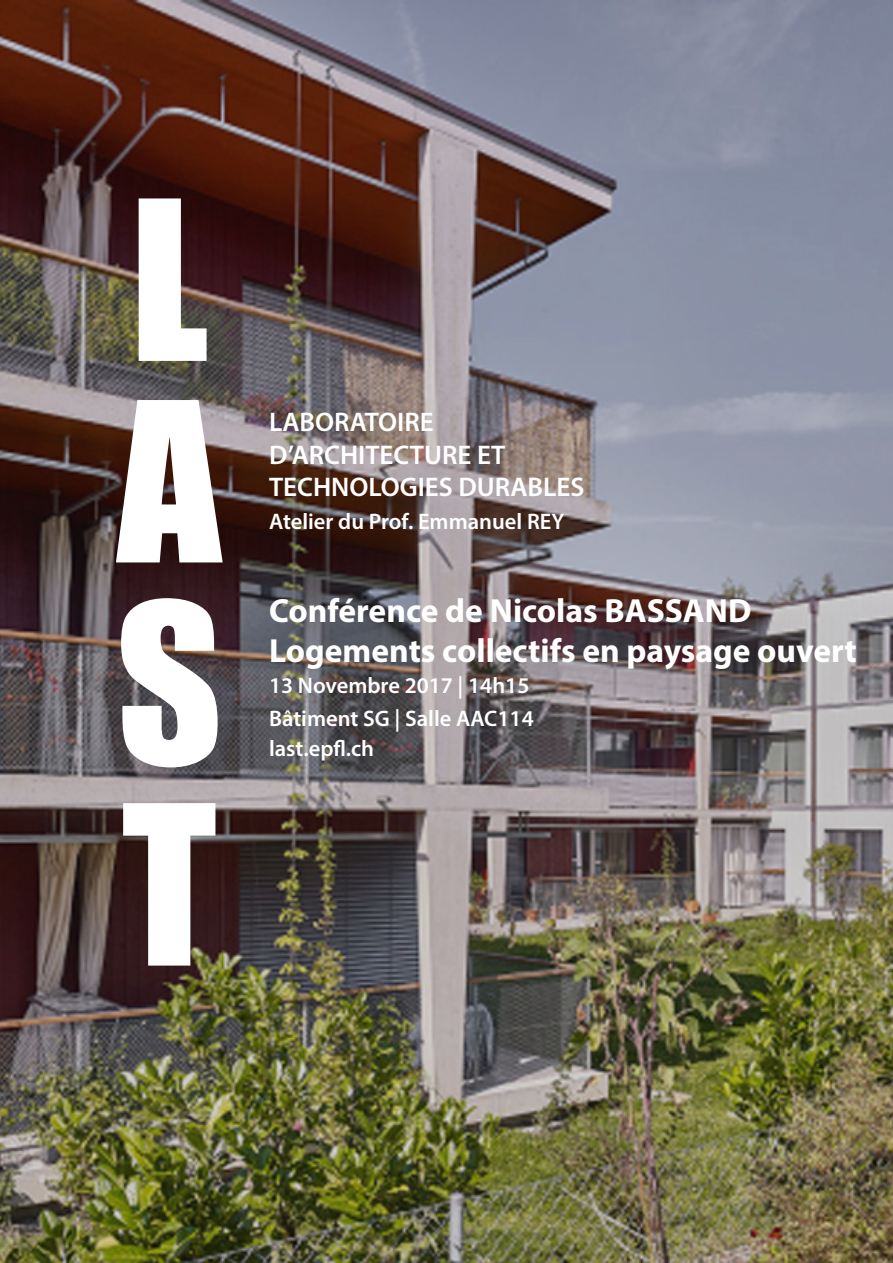
<style>
.page{position:relative;width:893px;height:1263px;background:#fff}
.page>*{position:absolute;margin:0;border:0;box-sizing:border-box;transform-origin:0 0}
.t1{font:205.5px "Impact";color:#fff}
.t2{font:700 33.6px "Myriad Pro";color:#fff}
.t3{font:600 27px "Myriad Pro";color:#fff}
.t4{font:600 22.5px "Myriad Pro";color:#fff}
</style>
<div class="page">
<img style="left:0;top:0;width:893px;height:1263px">
<p class="t1" style="left:130px;top:121px;width:80px">L</p>
<p class="t1" style="left:117px;top:322px;width:106px">A</p>
<p class="t1" style="left:116px;top:524px;width:108px">S</p>
<p class="t1" style="left:122px;top:725px;width:96px">T</p>
<p class="t3" style="left:269px;top:405px;width:166px">LABORATOIRE</p>
<p class="t3" style="left:269px;top:437px;width:238px">D’ARCHITECTURE ET</p>
<p class="t3" style="left:269px;top:470px;width:317px">TECHNOLOGIES DURABLES</p>
<p class="t4" style="left:269px;top:507px;width:297px">Atelier du Prof. Emmanuel REY</p>
<p class="t2" style="left:269px;top:589px;width:484px">Conférence de Nicolas BASSAND</p>
<p class="t2" style="left:269px;top:629px;width:589px">Logements collectifs en paysage ouvert</p>
<p class="t4" style="left:269px;top:671px;width:262px">13 Novembre 2017 | 14h15</p>
<p class="t4" style="left:269px;top:704px;width:266px">Bâtiment SG | Salle AAC114</p>
<p class="t4" style="left:269px;top:734px;width:107px">last.epfl.ch</p>
</div>
